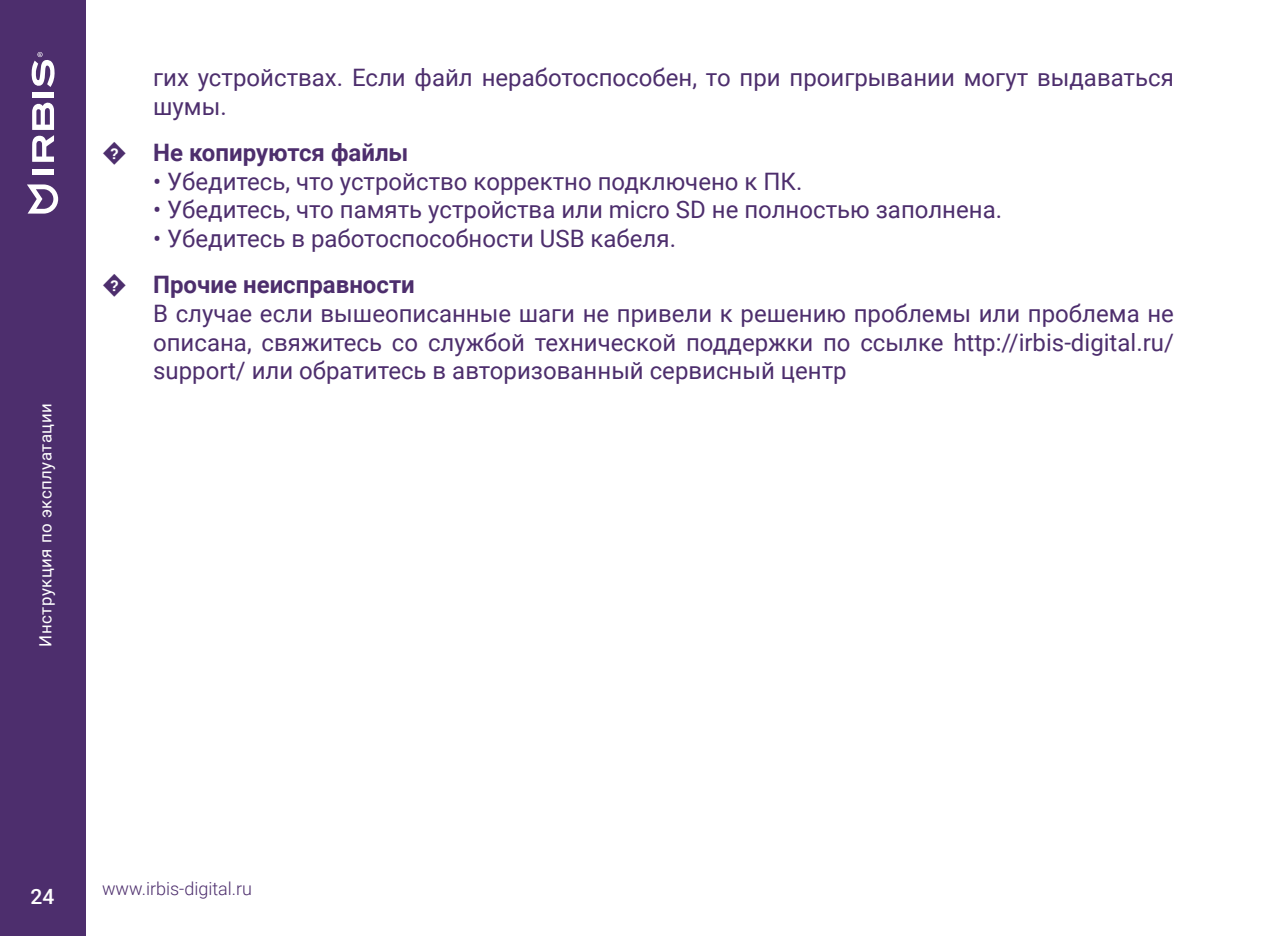
<style>
.page{position:relative;width:1276px;height:936px;background:#fff}
.page>*{position:absolute;margin:0;border:0;box-sizing:border-box;transform-origin:0 0}
.t1{font:24px/28.8px "Roboto";color:#4d2e6d}
.t2{font:700 24px "Roboto";color:#4d2e6d}
.t3{font:500 21px "Roboto";color:#fff}
.t4{font:300 18px "Roboto";color:#4d2e6d}
.t5{font:16.8px "Roboto";letter-spacing:.03em;color:#fff}
</style>
<div class="page">
<div style="left:0;top:0;width:85px;height:935px;background:#4d2e6d"></div>
<svg style="left:27px;top:184px;width:31px;height:29px"></svg>
<svg style="left:32px;top:102px;width:22px;height:60px"></svg>
<div style="left:32px;top:169px;width:22px;height:5px;background:#fff"></div>
<div style="left:32px;top:92px;width:22px;height:5px;background:#fff"></div>
<svg style="left:31px;top:52px;width:24px;height:35px"></svg>
<p class="t5" style="left:34px;top:646px;width:245px;rotate:-90deg">Инструкция по эксплуатации</p>
<p class="t1" style="left:153px;top:62px;width:1022px">гих устройствах. Если файл неработоспособен, то при проигрывании могут выдаваться шумы.</p>
<p class="t2" style="left:153px;top:135px;width:257px">Не копируются файлы</p>
<p class="t1" style="left:153px;top:166px;width:651px">• Убедитесь, что устройство корректно подключено к ПК.</p>
<p class="t1" style="left:153px;top:194px;width:850px">• Убедитесь, что память устройства или micro SD не полностью заполнена.</p>
<p class="t1" style="left:153px;top:223px;width:524px">• Убедитесь в работоспособности USB кабеля.</p>
<p class="t2" style="left:153px;top:268px;width:263px">Прочие неисправности</p>
<p class="t1" style="left:153px;top:298px;width:1022px;text-align:justify">В случае если вышеописанные шаги не привели к решению проблемы или проблема не описана, свяжитесь со службой технической поддержки по ссылке http://irbis-digital.ru/ support/ или обратитесь в авторизованный сервисный центр</p>
<p class="t3" style="left:31px;top:882px;width:25px">24</p>
<p class="t4" style="left:102px;top:876px;width:152px">www.irbis-digital.ru</p>
</div>
